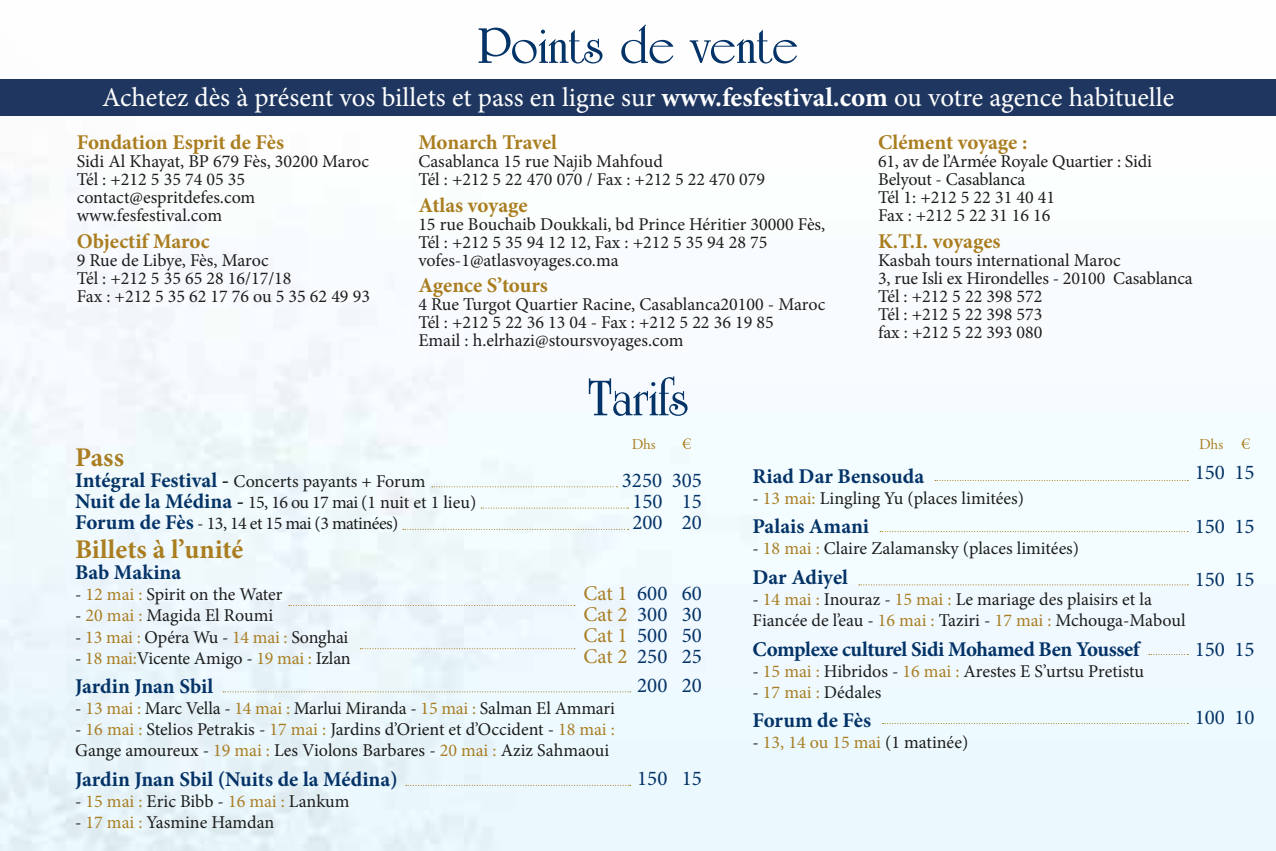
<style>
.page{position:relative;width:1276px;height:851px;background:#fff}
.page>*{position:absolute;margin:0;border:0;box-sizing:border-box;transform-origin:0 0}
.t1{font:700 54px "University Roman BT";color:#043367}
.t2{font:27px "Minion Pro";color:#fff}
.t3{font:700 27px "Minion Pro";color:#aa7e20}
.t4{font:700 21px "Minion Pro";letter-spacing:-.005em;color:#043367}
.t5{font:700 21px "Minion Pro";color:#aa7e20}
.t6{font:21px/21.3px "Minion Pro";color:#043367;text-align:center}
.t7{font:18px/18px "Minion Pro";color:#1d1d1b}
.t8{font:18px/21px "Minion Pro";letter-spacing:-.02em;color:#1d1d1b}
.t9{font:18px "Minion Pro";color:#a97e23}
.t10{font:15px "Adobe Garamond Pro";letter-spacing:-.01em;color:#aa7e20}
.s1{font-weight:700}
.s2{font-weight:700;font-size:21px;color:#043367}
.s3{font-weight:700;font-size:21px}
.s4{color:#a97e23}
.s5{color:#1d1d1b}
</style>
<div class="page">
<img style="left:0;top:79px;width:1276px;height:771px">
<div style="left:0;top:0;width:114px;height:310px;background:#fefefe"></div>
<svg style="left:0;top:79px;width:97px;height:210px"></svg>
<div style="left:0;top:386px;width:172px;height:464px;background:#ecf6fc"></div>
<svg style="left:0;top:386px;width:155px;height:464px"></svg>
<div style="left:0;top:80px;width:1276px;height:36px;background:#1f3760"></div>
<svg style="left:682px;top:438px;width:9px;height:11px"></svg>
<svg style="left:1240px;top:438px;width:10px;height:11px"></svg>
<svg style="left:432px;top:486px;width:185px;height:1px"></svg>
<svg style="left:481px;top:507px;width:147px;height:1px"></svg>
<svg style="left:403px;top:528px;width:225px;height:1px"></svg>
<svg style="left:289px;top:605px;width:286px;height:1px"></svg>
<svg style="left:360px;top:648px;width:215px;height:1px"></svg>
<svg style="left:406px;top:784px;width:224px;height:1px"></svg>
<svg style="left:223px;top:691px;width:407px;height:1px"></svg>
<svg style="left:882px;top:722px;width:306px;height:1px"></svg>
<svg style="left:880px;top:531px;width:308px;height:1px"></svg>
<svg style="left:1149px;top:654px;width:39px;height:1px"></svg>
<svg style="left:859px;top:584px;width:329px;height:1px"></svg>
<svg style="left:935px;top:480px;width:253px;height:1px"></svg>
<h1 class="t1" style="left:478px;top:14px;width:322px">Points de vente</h1>
<h2 class="t2" style="left:102px;top:79px;width:1073px">Achetez dès à présent vos billets et pass en ligne sur <span class="s1">www.fesfestival.com</span> ou votre agence habituelle</h2>
<p class="t5" style="left:77px;top:128px;width:209px">Fondation Esprit de Fès</p>
<p class="t7" style="left:77px;top:153px;width:294px">Sidi Al Khayat, BP 679 Fès, 30200 Maroc<br>Tél : +212 5 35 74 05 35 contact@espritdefes.com www.fesfestival.com</p>
<p class="t5" style="left:77px;top:226px;width:134px">Objectif Maroc</p>
<p class="t7" style="left:77px;top:251px;width:295px">9 Rue de Libye, Fès, Maroc<br>Tél : +212 5 35 65 28 16/17/18<br>Fax : +212 5 35 62 17 76 ou 5 35 62 49 93</p>
<p class="t5" style="left:418px;top:128px;width:140px">Monarch Travel</p>
<p class="t7" style="left:418px;top:153px;width:348px">Casablanca 15 rue Najib Mahfoud<br>Tél : +212 5 22 470 070 / Fax : +212 5 22 470 079</p>
<p class="t5" style="left:418px;top:190px;width:111px">Atlas voyage</p>
<p class="t7" style="left:418px;top:215px;width:408px">15 rue Bouchaib Doukkali, bd Prince Héritier 30000 Fès,<br>Tél : +212 5 35 94 12 12, Fax : +212 5 35 94 28 75 vofes-1@atlasvoyages.co.ma</p>
<p class="t5" style="left:418px;top:271px;width:131px">Agence S’tours</p>
<p class="t7" style="left:418px;top:296px;width:408px">4 Rue Turgot Quartier Racine, Casablanca20100 - Maroc<br>Tél : +212 5 22 36 13 04 - Fax : +212 5 22 36 19 85<br>Email : h.elrhazi@stoursvoyages.com</p>
<h1 class="t1" style="left:588px;top:366px;width:102px">Tarifs</h1>
<p class="t5" style="left:878px;top:128px;width:151px">Clément voyage :</p>
<p class="t7" style="left:878px;top:153px;width:275px">61, av de l’Armée Royale Quartier : Sidi<br>Belyout - Casablanca<br>Tél 1: +212 5 22 31 40 41<br>Fax : +212 5 22 31 16 16</p>
<p class="t5" style="left:878px;top:226px;width:124px">K.T.I. voyages</p>
<p class="t7" style="left:878px;top:251px;width:316px">Kasbah tours international Maroc<br>3, rue Isli ex Hirondelles - 20100 Casablanca<br>Tél : +212 5 22 398 572<br>Tél : +212 5 22 398 573<br>fax : +212 5 22 393 080</p>
<p class="t10" style="left:632px;top:435px;width:26px">Dhs</p>
<p class="t10" style="left:1199px;top:435px;width:26px">Dhs</p>
<h2 class="t3" style="left:75px;top:438px;width:50px">Pass</h2>
<p class="t8" style="left:75px;top:470px;width:403px"><span class="s2">Intégral Festival</span> <span class="s3">-</span> Concerts payants + Forum<br><span class="s2">Nuit de la Médina</span> <span class="s3">-</span> 15, 16 ou 17 mai (1 nuit et 1 lieu)<br><span class="s2">Forum de Fès</span> - 13, 14 et 15 mai (3 matinées)</p>
<h2 class="t3" style="left:75px;top:530px;width:170px">Billets à l’unité</h2>
<p class="t4" style="left:75px;top:558px;width:108px">Bab Makina</p>
<p class="t7" style="left:75px;top:585px;width:209px">- <span class="s4">12 mai :</span> Spirit on the Water</p>
<p class="t7" style="left:75px;top:606px;width:200px">- <span class="s4">20 mai :</span> Magida El Roumi</p>
<p class="t7" style="left:75px;top:627px;width:275px">- <span class="s4">13 mai :</span> Opéra Wu - <span class="s4">14 mai :</span> Songhai</p>
<p class="t7" style="left:75px;top:648px;width:277px">- <span class="s4">18 mai:</span>Vicente Amigo - <span class="s4">19 mai :</span> Izlan</p>
<p class="t4" style="left:75px;top:671px;width:140px">Jardin Jnan Sbil</p>
<p class="t7" style="left:75px;top:699px;width:541px">- <span class="s4">13 mai :</span> Marc Vella - <span class="s4">14 mai :</span> Marlui Miranda - <span class="s4">15 mai :</span> Salman El Ammari</p>
<p class="t7" style="left:75px;top:718px;width:541px;line-height:21px">- <span class="s4">16 mai :</span> Stelios Petrakis - <span class="s4">17 mai :</span> Jardins d’Orient et d’Occident - <span class="s4">18 mai :<br></span>Gange amoureux - <span class="s4">19 mai :</span> Les Violons Barbares - <span class="s4">20 mai :</span> Aziz Sahmaoui</p>
<p class="t4" style="left:75px;top:764px;width:324px">Jardin Jnan Sbil (Nuits de la Médina)</p>
<p class="t7" style="left:75px;top:791px;width:276px">- <span class="s4">15 mai :</span> Eric Bibb - <span class="s4">16 mai :</span> Lankum</p>
<p class="t7" style="left:75px;top:812px;width:201px">- <span class="s4">17 mai :</span> Yasmine Hamdan</p>
<p class="t6" style="left:1194px;top:462px;width:61px">150 15</p>
<p class="t6" style="left:1194px;top:515px;width:61px">150 15</p>
<p class="t4" style="left:752px;top:461px;width:173px">Riad Dar Bensouda</p>
<p class="t7" style="left:752px;top:489px;width:273px">- <span class="s4">13 mai:</span> Lingling Yu (places limitées)</p>
<p class="t4" style="left:752px;top:512px;width:118px">Palais Amani</p>
<p class="t7" style="left:752px;top:539px;width:328px">- <span class="s4">18 mai :</span> Claire Zalamansky (places limitées)</p>
<p class="t4" style="left:752px;top:562px;width:97px">Dar Adiyel</p>
<p class="t7" style="left:752px;top:588px;width:434px;line-height:21px">- <span class="s4">14 mai :</span> Inouraz - <span class="s4">15 mai :</span> Le mariage des plaisirs et la<br>Fiancée de l’eau - <span class="s4">16 mai :</span> Taziri - <span class="s4">17 mai :</span> Mchouga-Maboul</p>
<p class="t4" style="left:752px;top:634px;width:389px">Complexe culturel Sidi Mohamed Ben Youssef</p>
<p class="t7" style="left:752px;top:661px;width:393px">- <span class="s4">15 mai :</span> Hibridos - <span class="s4">16 mai :</span> Arestes E S’urtsu Pretistu</p>
<p class="t7" style="left:752px;top:682px;width:130px">- <span class="s4">17 mai :</span> Dédales</p>
<p class="t4" style="left:752px;top:705px;width:120px">Forum de Fès</p>
<p class="t9" style="left:752px;top:730px;width:217px"><span class="s5">-</span> 13, 14 ou 15 mai <span class="s5">(1 matinée)</span></p>
<p class="t6" style="left:622px;top:470px;width:82px">3250 305<br>150 15<br>200 20</p>
<p class="t6" style="left:1194px;top:568px;width:61px">150 15</p>
<p class="t6" style="left:583px;top:582px;width:120px;text-align:justify"><span class="s4">Cat 1</span> 600 60<br><span class="s4">Cat 2</span> 300 30<br><span class="s4">Cat 1</span> 500 50<br><span class="s4">Cat 2</span> 250 25</p>
<p class="t6" style="left:1194px;top:638px;width:61px">150 15</p>
<p class="t6" style="left:637px;top:674px;width:66px">200 20</p>
<p class="t6" style="left:1194px;top:706px;width:61px">100 10</p>
<p class="t6" style="left:637px;top:767px;width:66px">150 15</p>
</div>
